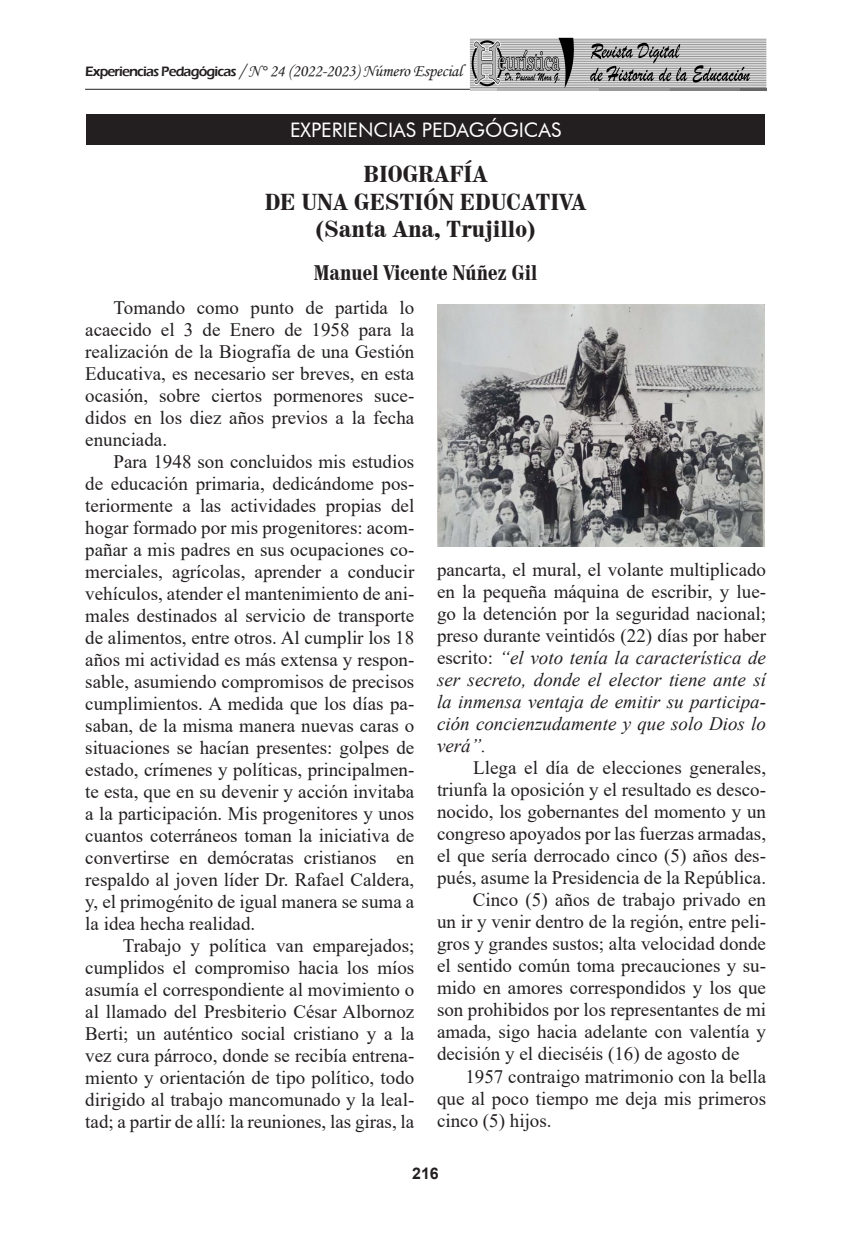
<style>
.page{position:relative;width:851px;height:1248px;background:#fff}
.page>*{position:absolute;margin:0;border:0;box-sizing:border-box;transform-origin:0 0}
.Titulo_nombres_de_ar{font:700 condensed 23px "Century 725 BT";color:#231f20;scale:1.1 1}
.subtitulo_autor{font:700 condensed 21px "Century 725 BT";color:#231f20}
.texto_para_los_titul{font:20px "Futura BT";color:#fff}
.t1{font:19px/22px "Times New Roman";color:#231f20;text-align:justify}
.t2{font:17px "Monotype Corsiva";letter-spacing:-.01em;color:#231f20}
.t3{font:700 16px "Arial";color:#231f20}
.s1{font-family:"Eras ITC";font-weight:600;font-size:14px}
.s2{font-size:18px}
.s3{font-style:italic}
</style>
<div class="page">
<hr style="left:85px;top:89px;width:680px;height:1px;background:#231f20">
<hr style="left:470px;top:39px;width:296px;height:1px;background:#999">
<hr style="left:470px;top:41px;width:296px;height:1px;background:#999">
<hr style="left:470px;top:42px;width:296px;height:1px;background:#999">
<hr style="left:470px;top:44px;width:296px;height:1px;background:#999">
<hr style="left:470px;top:46px;width:296px;height:1px;background:#999">
<hr style="left:470px;top:47px;width:296px;height:1px;background:#999">
<hr style="left:470px;top:49px;width:296px;height:1px;background:#999">
<hr style="left:470px;top:51px;width:296px;height:1px;background:#999">
<hr style="left:470px;top:53px;width:296px;height:1px;background:#999">
<hr style="left:470px;top:54px;width:296px;height:1px;background:#999">
<hr style="left:470px;top:56px;width:296px;height:1px;background:#999">
<hr style="left:470px;top:58px;width:296px;height:1px;background:#999">
<hr style="left:470px;top:60px;width:296px;height:1px;background:#999">
<hr style="left:470px;top:61px;width:296px;height:1px;background:#999">
<hr style="left:470px;top:63px;width:296px;height:1px;background:#999">
<hr style="left:470px;top:65px;width:296px;height:1px;background:#999">
<hr style="left:470px;top:66px;width:296px;height:1px;background:#999">
<hr style="left:470px;top:68px;width:296px;height:1px;background:#999">
<hr style="left:470px;top:70px;width:296px;height:1px;background:#999">
<hr style="left:470px;top:72px;width:296px;height:1px;background:#999">
<hr style="left:470px;top:73px;width:296px;height:1px;background:#999">
<hr style="left:470px;top:75px;width:296px;height:1px;background:#999">
<hr style="left:470px;top:77px;width:296px;height:1px;background:#999">
<hr style="left:470px;top:79px;width:296px;height:1px;background:#999">
<hr style="left:470px;top:80px;width:296px;height:1px;background:#999">
<hr style="left:470px;top:82px;width:296px;height:1px;background:#999">
<hr style="left:470px;top:84px;width:296px;height:1px;background:#999">
<hr style="left:470px;top:85px;width:296px;height:1px;background:#999">
<hr style="left:470px;top:87px;width:296px;height:1px;background:#999">
<hr style="left:497px;top:88px;width:102px;height:3px;background:#b3b3b3">
<hr style="left:599px;top:88px;width:71px;height:3px;background:#999">
<hr style="left:670px;top:88px;width:70px;height:3px;background:#808080">
<hr style="left:740px;top:88px;width:26px;height:3px;background:#666">
<hr style="left:470px;top:88px;width:27px;height:3px;background:#ccc">
<svg style="left:590px;top:43px;width:159px;height:39px"></svg>
<div style="left:471px;top:40px;width:31px;height:46px;border:2px solid #000;border-radius:50%"></div>
<svg style="left:472px;top:37px;width:103px;height:51px"></svg>
<div style="left:86px;top:114px;width:678px;height:31px;background:#231f20"></div>
<img style="left:437px;top:305px;width:327px;height:241px">
<p class="t2" style="left:85px;top:60px;width:379px"><span class="s1">Experiencias Pedagógicas</span> <span class="s2">/</span> N° 24 (2022-2023) Número Especial</p>
<p class="texto_para_los_titul" style="left:290px;top:118px;width:273px">EXPERIENCIAS PEDAGÓGICAS</p>
<p class="Titulo_nombres_de_ar" style="left:363px;top:160px;width:114px">BIOGRAFÍA</p>
<p class="Titulo_nombres_de_ar" style="left:264px;top:188px;width:294px">DE UNA GESTIÓN EDUCATIVA</p>
<p class="Titulo_nombres_de_ar" style="left:315px;top:216px;width:202px">(Santa Ana, Trujillo)</p>
<p class="subtitulo_autor" style="left:314px;top:259px;width:225px">Manuel Vicente Núñez Gil</p>
<p class="t1" style="left:85px;top:295px;width:330px;text-indent:28px">Tomando como punto de partida lo acaecido el 3 de Enero de 1958 para la realización de la Biografía de una Gestión Educativa, es necesario ser breves, en esta ocasión, sobre ciertos pormenores suce&shy;didos en los diez años previos a la fecha enunciada.</p>
<p class="t1" style="left:85px;top:449px;width:330px;text-indent:28px">Para 1948 son concluidos mis estudios de educación primaria, dedicándome pos&shy;teriormente a las actividades propias del hogar formado por mis progenitores: acom&shy;pañar a mis padres en sus ocupaciones co&shy;merciales, agrícolas, aprender a conducir vehículos, atender el mantenimiento de ani&shy;males destinados al servicio de transporte de alimentos, entre otros. Al cumplir los 18 años mi actividad es más extensa y respon&shy;sable, asumiendo compromisos de precisos cumplimientos. A medida que los días pa&shy;saban, de la misma manera nuevas caras o situaciones se hacían presentes: golpes de estado, crímenes y políticas, principalmen&shy;te esta, que en su devenir y acción invitaba a la participación. Mis progenitores y unos cuantos coterráneos toman la iniciativa de convertirse en demócratas cristianos en respaldo al joven líder Dr. Rafael Caldera, y, el primogénito de igual manera se suma a la idea hecha realidad.</p>
<p class="t1" style="left:85px;top:933px;width:330px;text-indent:37px">Trabajo y política van emparejados; cumplidos el compromiso hacia los míos asumía el correspondiente al movimiento o al llamado del Presbiterio César Albornoz Berti; un auténtico social cristiano y a la vez cura párroco, donde se recibía entrena&shy;miento y orientación de tipo político, todo dirigido al trabajo mancomunado y la leal&shy;tad; a partir de allí: la reuniones, las giras, la</p>
<p class="t1" style="left:437px;top:558px;width:330px">pancarta, el mural, el volante multiplicado en la pequeña máquina de escribir, y lue&shy;go la detención por la seguridad nacional; preso durante veintidós (22) días por haber escrito: <span class="s3">“el voto tenía la característica de ser secreto, donde el elector tiene ante sí la inmensa ventaja de emitir su participa&shy;ción concienzudamente y que solo Dios lo verá”.</span></p>
<p class="t1" style="left:437px;top:756px;width:330px;text-indent:36px">Llega el día de elecciones generales, triunfa la oposición y el resultado es desco&shy;nocido, los gobernantes del momento y un congreso apoyados por las fuerzas armadas, el que sería derrocado cinco (5) años des&shy;pués, asume la Presidencia de la República.</p>
<p class="t1" style="left:437px;top:888px;width:330px;text-indent:36px">Cinco (5) años de trabajo privado en un ir y venir dentro de la región, entre peli&shy;gros y grandes sustos; alta velocidad donde el sentido común toma precauciones y su&shy;mido en amores correspondidos y los que son prohibidos por los representantes de mi amada, sigo hacia adelante con valentía y decisión y el dieciséis (16) de agosto de</p>
<p class="t1" style="left:437px;top:1064px;width:330px;text-indent:28px">1957 contraigo matrimonio con la bella que al poco tiempo me deja mis primeros cinco (5) hijos.</p>
<p class="t3" style="left:412px;top:1162px;width:28px">216</p>
</div>
